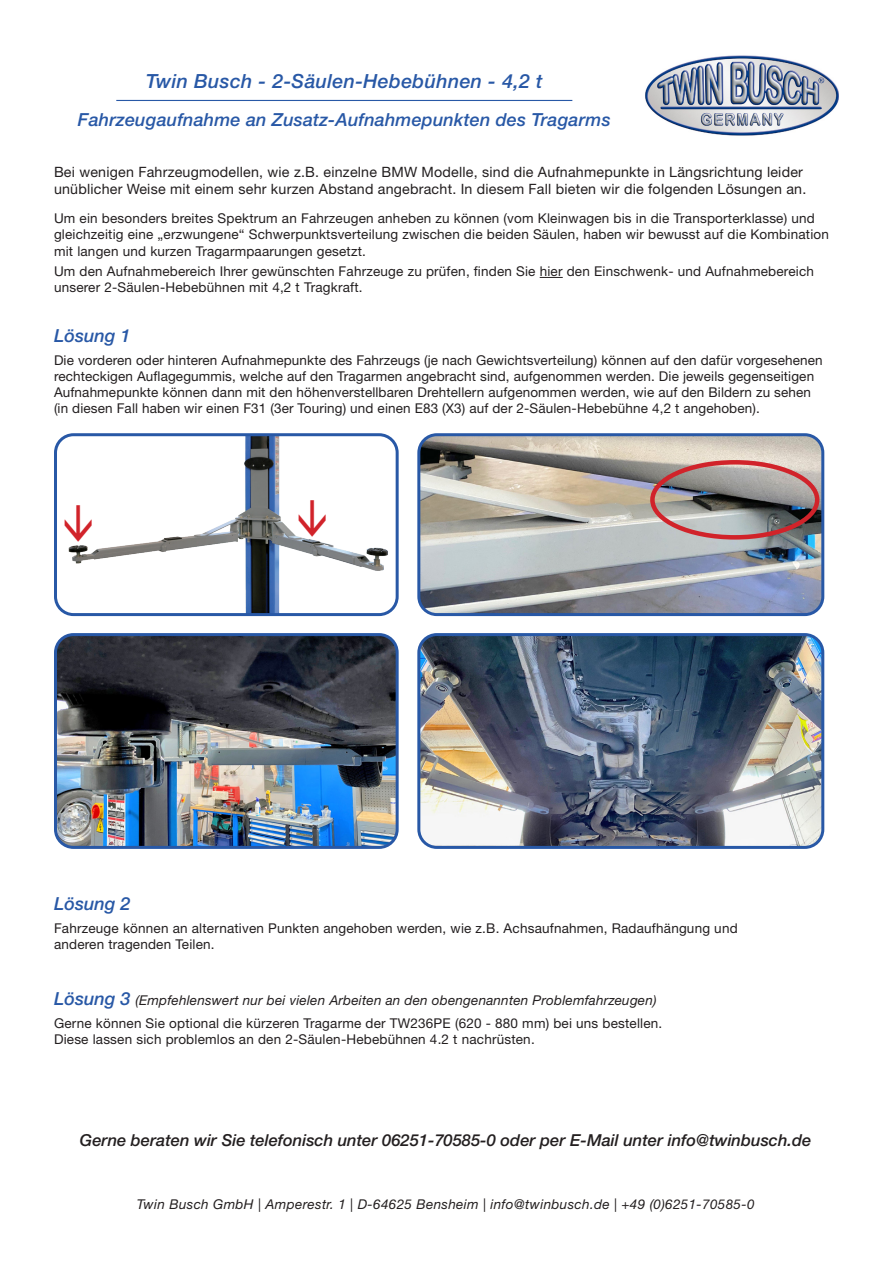
<style>
.page{position:relative;width:893px;height:1263px;background:#fff}
.page>*{position:absolute;margin:0;border:0;box-sizing:border-box;transform-origin:0 0}
.t1{font:italic 500 19.5px "Helvetica Neue LT Std";letter-spacing:.02em;color:#2858a6}
.t2{font:italic 500 18px "Helvetica Neue LT Std";letter-spacing:.01em;color:#2858a6}
.t3{font:italic 500 16.5px "Helvetica Neue LT Std";color:#231f20}
.t4{font:14.25px/17.1px "Helvetica Neue LT Std";letter-spacing:.015em;color:#231f20}
.t5{font:13.5px/16.2px "Helvetica Neue LT Std";letter-spacing:.015em;color:#231f20}
.t6{font:italic 13.5px "Helvetica Neue LT Std";letter-spacing:.015em;color:#231f20}
.s1{font-weight:500;font-size:18px;color:#2858a6}
</style>
<div class="page">
<img style="left:67px;top:437px;width:322px;height:175px">
<div style="left:54px;top:433px;width:345px;height:183px;border:3px solid #2858a6;border-radius:18px"></div>
<svg style="left:540px;top:277px;width:23px;height:1px"></svg>
<img style="left:421px;top:437px;width:402px;height:178px">
<div style="left:417px;top:433px;width:407px;height:183px;border:3px solid #2858a6;border-radius:18px"></div>
<img style="left:421px;top:637px;width:402px;height:208px">
<div style="left:417px;top:633px;width:407px;height:216px;border:3px solid #2858a6;border-radius:18px"></div>
<img style="left:58px;top:637px;width:337px;height:208px">
<div style="left:54px;top:633px;width:345px;height:216px;border:3px solid #2858a6;border-radius:18px"></div>
<img style="left:645px;top:55px;width:194px;height:81px">
<hr style="left:116px;top:100px;width:456px;height:1px;background:#2858a6">
<div style="left:650px;top:460px;width:169px;height:80px;border:4px solid #d1232a;border-radius:50%"></div>
<svg style="left:67px;top:505px;width:25px;height:37px"></svg>
<svg style="left:299px;top:500px;width:27px;height:37px"></svg>
<h1 class="t1" style="left:146px;top:70px;width:398px">Twin Busch - 2-Säulen-Hebebühnen - 4,2 t</h1>
<h2 class="t2" style="left:78px;top:109px;width:534px">Fahrzeugaufnahme an Zusatz-Aufnahmepunkten des Tragarms</h2>
<p class="t4" style="left:54px;top:163px;width:754px">Bei wenigen Fahrzeugmodellen, wie z.B. einzelne BMW Modelle, sind die Aufnahmepunkte in Längsrichtung leider unüblicher Weise mit einem sehr kurzen Abstand angebracht. In diesem Fall bieten wir die folgenden Lösungen an.</p>
<p class="t5" style="left:54px;top:210px;width:776px">Um ein besonders breites Spektrum an Fahrzeugen anheben zu können (vom Kleinwagen bis in die Transporterklasse) und gleichzeitig eine „erzwungene“ Schwerpunktsverteilung zwischen die beiden Säulen, haben wir bewusst auf die Kombination mit langen und kurzen Tragarmpaarungen gesetzt.</p>
<p class="t5" style="left:54px;top:263px;width:761px">Um den Aufnahmebereich Ihrer gewünschten Fahrzeuge zu prüfen, finden Sie hier den Einschwenk- und Aufnahmebereich unserer 2-Säulen-Hebebühnen mit 4,2 t Tragkraft.</p>
<h2 class="t2" style="left:54px;top:325px;width:78px">Lösung 1</h2>
<p class="t5" style="left:54px;top:352px;width:770px">Die vorderen oder hinteren Aufnahmepunkte des Fahrzeugs (je nach Gewichtsverteilung) können auf den dafür vorgesehenen rechteckigen Auflagegummis, welche auf den Tragarmen angebracht sind, aufgenommen werden. Die jeweils gegenseitigen Aufnahmepunkte können dann mit den höhenverstellbaren Drehtellern aufgenommen werden, wie auf den Bildern zu sehen (in diesen Fall haben wir einen F31 (3er Touring) und einen E83 (X3) auf der 2-Säulen-Hebebühne 4,2 t angehoben).</p>
<h2 class="t2" style="left:54px;top:893px;width:78px">Lösung 2</h2>
<p class="t5" style="left:54px;top:920px;width:685px">Fahrzeuge können an alternativen Punkten angehoben werden, wie z.B. Achsaufnahmen, Radaufhängung und anderen tragenden Teilen.</p>
<p class="t6" style="left:54px;top:992px;width:604px"><span class="s1">Lösung 3</span> (Empfehlenswert nur bei vielen Arbeiten an den obengenannten Problemfahrzeugen)</p>
<p class="t5" style="left:54px;top:1015px;width:610px">Gerne können Sie optional die kürzeren Tragarme der TW236PE (620 - 880 mm) bei uns bestellen.<br>Diese lassen sich problemlos an den 2-Säulen-Hebebühnen 4.2 t nachrüsten.</p>
<p class="t3" style="left:80px;top:1130px;width:733px">Gerne beraten wir Sie telefonisch unter 06251-70585-0 oder per E-Mail unter info@twinbusch.de</p>
<p class="t6" style="left:137px;top:1196px;width:619px">Twin Busch GmbH | Amperestr. 1 | D-64625 Bensheim | info@twinbusch.de | +49 (0)6251-70585-0</p>
</div>
